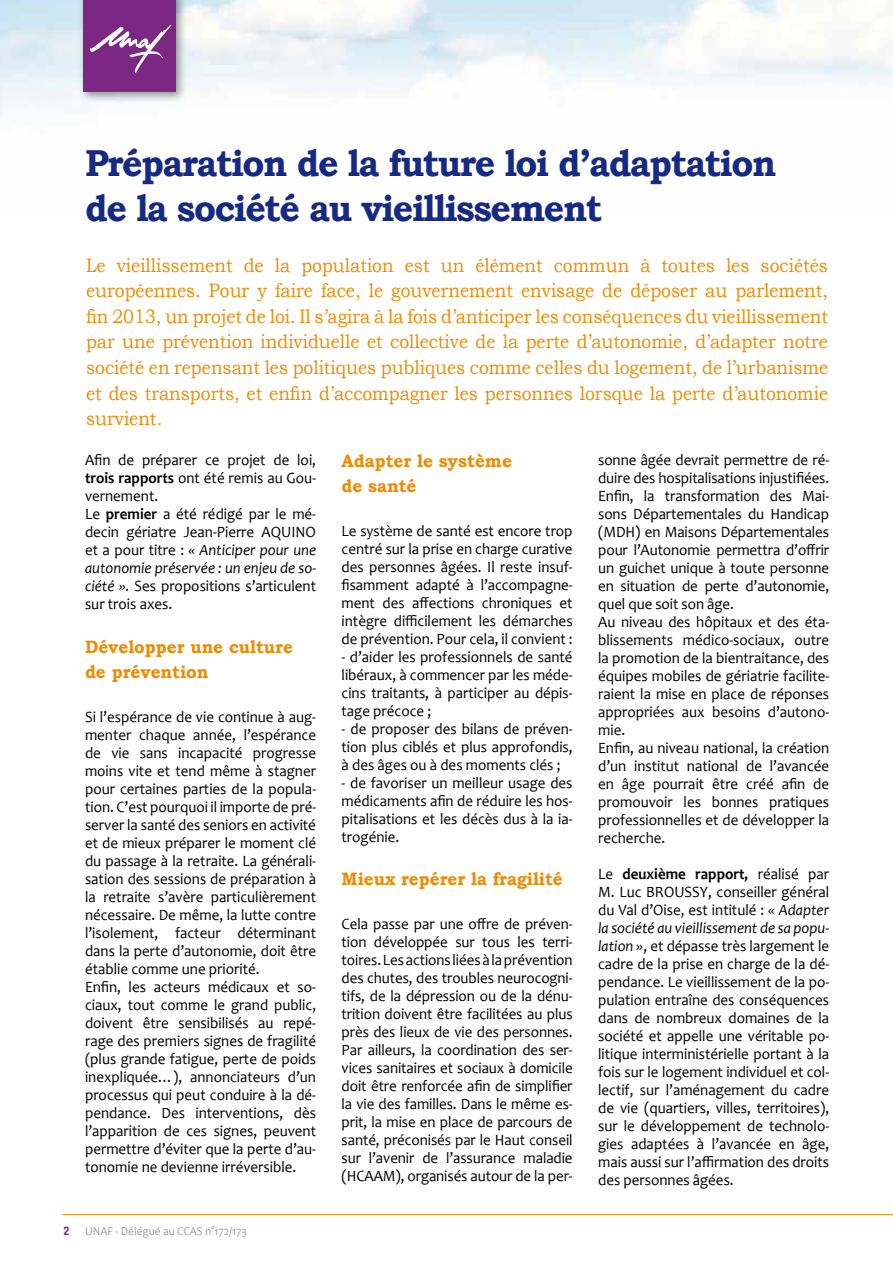
<style>
.page{position:relative;width:893px;height:1263px;background:#fff}
.page>*{position:absolute;margin:0;border:0;box-sizing:border-box;transform-origin:0 0}
.t1{font:700 37.5px/45px "Bookman Old Style";letter-spacing:-.04em;color:#162983;scale:.95 1}
.t2{font:19.5px/25.5px "Bookman Old Style";color:#f08a00;text-align:justify;scale:.9 1}
.t3{font:700 18px/25.5px "Bookman Old Style";color:#f08a00;scale:.95 1}
.t4{font:15.75px/18px "Candara";color:#000;text-align:justify;scale:.95 1}
.t5{font:12px "Candara";color:#9c9e9f;scale:.95 1}
.t6{font:700 condensed 12px "Helvetica Neue LT Com";color:#7c2783;scale:.95 1}
.s1{font-weight:700}
.s2{font-style:italic}
</style>
<div class="page">
<div style="left:78px;top:0;width:109px;height:103px;background:#000;opacity:.39"></div>
<div style="left:84px;top:0;width:92px;height:92px;background:#7c2783"></div>
<svg style="left:89px;top:24px;width:83px;height:50px"></svg>
<hr style="left:63px;top:1214px;width:830px;height:1px;background:#f08a00">
<p class="t6" style="left:64px;top:1224px;width:7px">2</p>
<h1 class="t1" style="left:85px;top:140px;width:729px">Préparation de la future loi d’adaptation de la société au vieillissement</h1>
<p class="t2" style="left:86px;top:253px;width:826px">Le vieillissement de la population est un élément commun à toutes les sociétés européennes. Pour y faire face, le gouvernement envisage de déposer au parlement, fin 2013, un projet de loi. Il s’agira à la fois d’anticiper les conséquences du vieillissement par une prévention individuelle et collective de la perte d’autonomie, d’adapter notre société en repensant les politiques publiques comme celles du logement, de l’urbanisme et des transports, et enfin d’accompagner les personnes lorsque la perte d’autonomie survient.</p>
<p class="t4" style="left:85px;top:451px;width:245px;text-align:left">Afin de préparer ce projet de loi, <span class="s1">trois rapports</span> ont été remis au Gou&shy;vernement.<br>Le <span class="s1">premier</span> a été rédigé par le mé&shy;decin gériatre Jean-Pierre AQUINO et a pour titre : <span class="s2">« Anticiper pour une autonomie préservée : un enjeu de so&shy;ciété ».</span> Ses propositions s’articulent sur trois axes.</p>
<p class="t3" style="left:85px;top:633px;width:220px">Développer une culture de prévention</p>
<p class="t4" style="left:85px;top:707px;width:245px;text-align:left">Si l’espérance de vie continue à aug&shy;menter chaque année, l’espérance de vie sans incapacité progresse moins vite et tend même à stagner pour certaines parties de la popula&shy;tion. C’est pourquoi il importe de pré&shy;server la santé des seniors en activité et de mieux préparer le moment clé du passage à la retraite. La générali&shy;sation des sessions de préparation à la retraite s’avère particulièrement nécessaire. De même, la lutte contre l’isolement, facteur déterminant dans la perte d’autonomie, doit être établie comme une priorité.<br>Enfin, les acteurs médicaux et so&shy;ciaux, tout comme le grand public, doivent être sensibilisés au repé&shy;rage des premiers signes de fragilité (plus grande fatigue, perte de poids inexpliquée…), annonciateurs d’un processus qui peut conduire à la dé&shy;pendance. Des interventions, dès l’apparition de ces signes, peuvent permettre d’éviter que la perte d’au&shy;tonomie ne devienne irréversible.</p>
<p class="t3" style="left:342px;top:447px;width:181px">Adapter le système de santé</p>
<p class="t4" style="left:342px;top:521px;width:245px">Le système de santé est encore trop centré sur la prise en charge curative des personnes âgées. Il reste insuf&shy;fisamment adapté à l’accompagne&shy;ment des affections chroniques et intègre difficilement les démarches de prévention. Pour cela, il convient :</p>
<p class="t4" style="left:342px;top:647px;width:245px">- d’aider les professionnels de santé libéraux, à commencer par les méde&shy;cins traitants, à participer au dépis&shy;tage précoce ;</p>
<p class="t4" style="left:342px;top:719px;width:245px">- de proposer des bilans de préven&shy;tion plus ciblés et plus approfondis, à des âges ou à des moments clés ;</p>
<p class="t4" style="left:342px;top:773px;width:245px">- de favoriser un meilleur usage des médicaments afin de réduire les hos&shy;pitalisations et les décès dus à la ia&shy;trogénie.</p>
<p class="t3" style="left:342px;top:866px;width:234px">Mieux repérer la fragilité</p>
<p class="t4" style="left:342px;top:914px;width:245px">Cela passe par une offre de préven&shy;tion développée sur tous les terri&shy;toires. Les actions liées à la prévention des chutes, des troubles neurocogni&shy;tifs, de la dépression ou de la dénu&shy;trition doivent être facilitées au plus près des lieux de vie des personnes.<br>Par ailleurs, la coordination des ser&shy;vices sanitaires et sociaux à domicile doit être renforcée afin de simplifier la vie des familles. Dans le même es&shy;prit, la mise en place de parcours de santé, préconisés par le Haut conseil sur l’avenir de l’assurance maladie (HCAAM), organisés autour de la per-</p>
<p class="t4" style="left:598px;top:451px;width:245px;text-align:left">sonne âgée devrait permettre de ré&shy;duire des hospitalisations injustifiées.<br>Enfin, la transformation des Mai&shy;sons Départementales du Handicap (MDH) en Maisons Départementales pour l’Autonomie permettra d’offrir un guichet unique à toute personne en situation de perte d’autonomie, quel que soit son âge.<br>Au niveau des hôpitaux et des éta&shy;blissements médico-sociaux, outre la promotion de la bientraitance, des équipes mobiles de gériatrie facilite&shy;raient la mise en place de réponses appropriées aux besoins d’autono&shy;mie.<br>Enfin, au niveau national, la création d’un institut national de l’avancée en âge pourrait être créé afin de promouvoir les bonnes pratiques professionnelles et de développer la recherche.</p>
<p class="t4" style="left:598px;top:865px;width:245px">Le <span class="s1">deuxième rapport,</span> réalisé par M. Luc BROUSSY, conseiller général du Val d’Oise, est intitulé : <span class="s2">« Adapter la société au vieillissement de sa popu&shy;lation »</span>, et dépasse très largement le cadre de la prise en charge de la dé&shy;pendance. Le vieillissement de la po&shy;pulation entraîne des conséquences dans de nombreux domaines de la société et appelle une véritable po&shy;litique interministérielle portant à la fois sur le logement individuel et col&shy;lectif, sur l’aménagement du cadre de vie (quartiers, villes, territoires), sur le développement de technolo&shy;gies adaptées à l’avancée en âge, mais aussi sur l’affirmation des droits des personnes âgées.</p>
<p class="t5" style="left:85px;top:1224px;width:172px">UNAF - Délégué au CCAS n°172/173</p>
</div>
